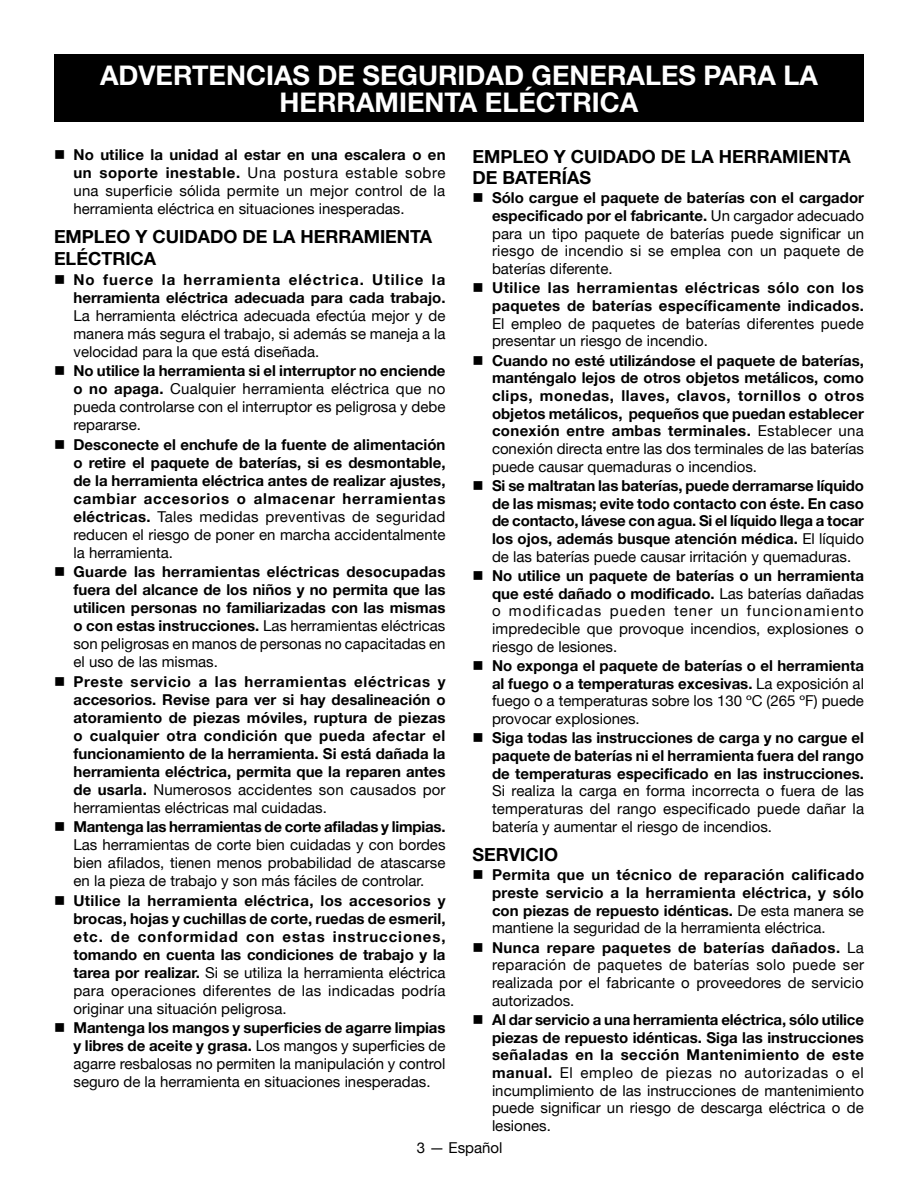
<style>
.page{position:relative;width:918px;height:1188px;background:#fff}
.page>*{position:absolute;margin:0;border:0;box-sizing:border-box;transform-origin:0 0}
.HEADING{font:700 27px/27px "Helvetica Neue";color:#fff;text-align:center}
.Heading_2{font:700 18px/21.6px "Helvetica Neue";color:#000}
.bullets{font:700 15px/17.7px "Helvetica Neue";color:#000;text-align:justify}
.bullets-2{font:15px/18px "Helvetica Neue";color:#000;text-align:justify}
.s1{font-weight:700}
.s2{font-weight:400}
</style>
<div class="page">
<div style="left:54px;top:54px;width:810px;height:68px;background:#000"></div>
<p class="HEADING" style="left:100px;top:61px;width:719px">ADVERTENCIAS DE SEGURIDAD GENERALES PARA LA<br>HERRAMIENTA ELÉCTRICA</p>
<p class="bullets-2" style="left:74px;top:146px;width:374px;text-indent:-20px">■ <span class="s1">No utilice la unidad al estar en una escalera o en un soporte inestable.</span> Una postura estable sobre una superficie sólida permite un mejor control de la herramienta eléctrica en situaciones inesperadas.</p>
<p class="Heading_2" style="left:54px;top:226px;width:380px">EMPLEO Y CUIDADO DE LA HERRAMIENTA<br>ELÉCTRICA</p>
<p class="bullets-2" style="left:74px;top:270px;width:374px;text-indent:-20px">■ <span class="s1">No fuerce la herramienta eléctrica. Utilice la herramienta eléctrica adecuada para cada trabajo.<br></span>La herramienta eléctrica adecuada efectúa mejor y de manera más segura el trabajo, si además se maneja a la velocidad para la que está diseñada.</p>
<p class="bullets-2" style="left:74px;top:361px;width:374px;text-indent:-20px">■ <span class="s1">No utilice la herramienta si el interruptor no enciende o no apaga.</span> Cualquier herramienta eléctrica que no pueda controlarse con el interruptor es peligrosa y debe repararse.</p>
<p class="bullets" style="left:74px;top:435px;width:374px;text-indent:-19px">■ Desconecte el enchufe de la fuente de alimentación o retire el paquete de baterías, si es desmontable, de la herramienta eléctrica antes de realizar ajustes, cambiar accesorios o almacenar herramientas eléctricas. <span class="s2">Tales medidas preventivas de seguridad reducen el riesgo de poner en marcha accidentalmente la herramienta.</span></p>
<p class="bullets" style="left:74px;top:562px;width:374px;text-indent:-19px">■ Guarde las herramientas eléctricas desocupadas fuera del alcance de los niños y no permita que las utilicen personas no familiarizadas con las mismas o con estas instrucciones. <span class="s2">Las herramientas eléctricas son peligrosas en manos de personas no capacitadas en el uso de las mismas.</span></p>
<p class="bullets" style="left:74px;top:672px;width:374px;text-indent:-19px">■ Preste servicio a las herramientas eléctricas y accesorios. Revise para ver si hay desalineación o atoramiento de piezas móviles, ruptura de piezas o cualquier otra condición que pueda afectar el funcionamiento de la herramienta. Si está dañada la herramienta eléctrica, permita que la reparen antes de usarla. <span class="s2">Numerosos accidentes son causados por herramientas eléctricas mal cuidadas.</span></p>
<p class="bullets-2" style="left:74px;top:817px;width:374px;text-indent:-19px">■ <span class="s1">Mantenga las herramientas de corte afiladas y limpias.<br></span>Las herramientas de corte bien cuidadas y con bordes bien afilados, tienen menos probabilidad de atascarse en la pieza de trabajo y son más fáciles de controlar.</p>
<p class="bullets" style="left:74px;top:891px;width:374px;text-indent:-19px">■ Utilice la herramienta eléctrica, los accesorios y brocas, hojas y cuchillas de corte, ruedas de esmeril, etc. de conformidad con estas instrucciones, tomando en cuenta las condiciones de trabajo y la tarea por realizar. <span class="s2">Si se utiliza la herramienta eléctrica para operaciones diferentes de las indicadas podría originar una situación peligrosa.</span></p>
<p class="bullets-2" style="left:74px;top:1018px;width:374px;text-indent:-19px">■ <span class="s1">Mantenga los mangos y superficies de agarre limpias y libres de aceite y grasa.</span> Los mangos y superficies de agarre resbalosas no permiten la manipulación y control seguro de la herramienta en situaciones inesperadas.</p>
<p class="Heading_2" style="left:472px;top:145px;width:380px">EMPLEO Y CUIDADO DE LA HERRAMIENTA<br>DE BATERÍAS</p>
<p class="bullets-2" style="left:492px;top:189px;width:374px;text-indent:-20px">■ <span class="s1">Sólo cargue el paquete de baterías con el cargador especificado por el fabricante.</span> Un cargador adecuado para un tipo paquete de baterías puede significar un riesgo de incendio si se emplea con un paquete de baterías diferente.</p>
<p class="bullets" style="left:492px;top:279px;width:374px;text-indent:-20px">■ Utilice las herramientas eléctricas sólo con los paquetes de baterías específicamente indicados.<br><span class="s2">El empleo de paquetes de baterías diferentes puede presentar un riesgo de incendio.</span></p>
<p class="bullets" style="left:492px;top:351px;width:374px;text-indent:-20px">■ Cuando no esté utilizándose el paquete de baterías, manténgalo lejos de otros objetos metálicos, como clips, monedas, llaves, clavos, tornillos o otros objetos metálicos, pequeños que puedan establecer conexión entre ambas terminales. <span class="s2">Establecer una conexión directa entre las dos terminales de las baterías puede causar quemaduras o incendios.</span></p>
<p class="bullets" style="left:492px;top:477px;width:374px;text-indent:-20px">■ Si se maltratan las baterías, puede derramarse líquido de las mismas; evite todo contacto con éste. En caso de contacto, lávese con agua. Si el líquido llega a tocar los ojos, además busque atención médica. <span class="s2">El líquido de las baterías puede causar irritación y quemaduras.</span></p>
<p class="bullets-2" style="left:492px;top:567px;width:374px;text-indent:-20px">■ <span class="s1">No utilice un paquete de baterías o un herramienta que esté dañado o modificado.</span> Las baterías dañadas o modificadas pueden tener un funcionamiento impredecible que provoque incendios, explosiones o riesgo de lesiones.</p>
<p class="bullets-2" style="left:492px;top:657px;width:374px;text-indent:-20px">■ <span class="s1">No exponga el paquete de baterías o el herramienta al fuego o a temperaturas excesivas.</span> La exposición al fuego o a temperaturas sobre los 130 ºC (265 ºF) puede provocar explosiones.</p>
<p class="bullets" style="left:492px;top:729px;width:374px;text-indent:-20px">■ Siga todas las instrucciones de carga y no cargue el paquete de baterías ni el herramienta fuera del rango de temperaturas especificado en las instrucciones.<br><span class="s2">Si realiza la carga en forma incorrecta o fuera de las temperaturas del rango especificado puede dañar la batería y aumentar el riesgo de incendios.</span></p>
<p class="Heading_2" style="left:472px;top:843px;width:87px">SERVICIO</p>
<p class="bullets" style="left:492px;top:866px;width:374px;text-indent:-20px">■ Permita que un técnico de reparación calificado preste servicio a la herramienta eléctrica, y sólo con piezas de repuesto idénticas. <span class="s2">De esta manera se mantiene la seguridad de la herramienta eléctrica.</span></p>
<p class="bullets-2" style="left:492px;top:938px;width:374px;text-indent:-20px">■ <span class="s1">Nunca repare paquetes de baterías dañados.</span> La reparación de paquetes de baterías solo puede ser realizada por el fabricante o proveedores de servicio autorizados.</p>
<p class="bullets" style="left:492px;top:1010px;width:374px;text-indent:-20px">■ Al dar servicio a una herramienta eléctrica, sólo utilice piezas de repuesto idénticas. Siga las instrucciones señaladas en la sección Mantenimiento de este manual. <span class="s2">El empleo de piezas no autorizadas o el incumplimiento de las instrucciones de mantenimiento puede significar un riesgo de descarga eléctrica o de lesiones.</span></p>
<p class="bullets-2" style="left:417px;top:1139px;width:87px">3 — Español</p>
</div>
